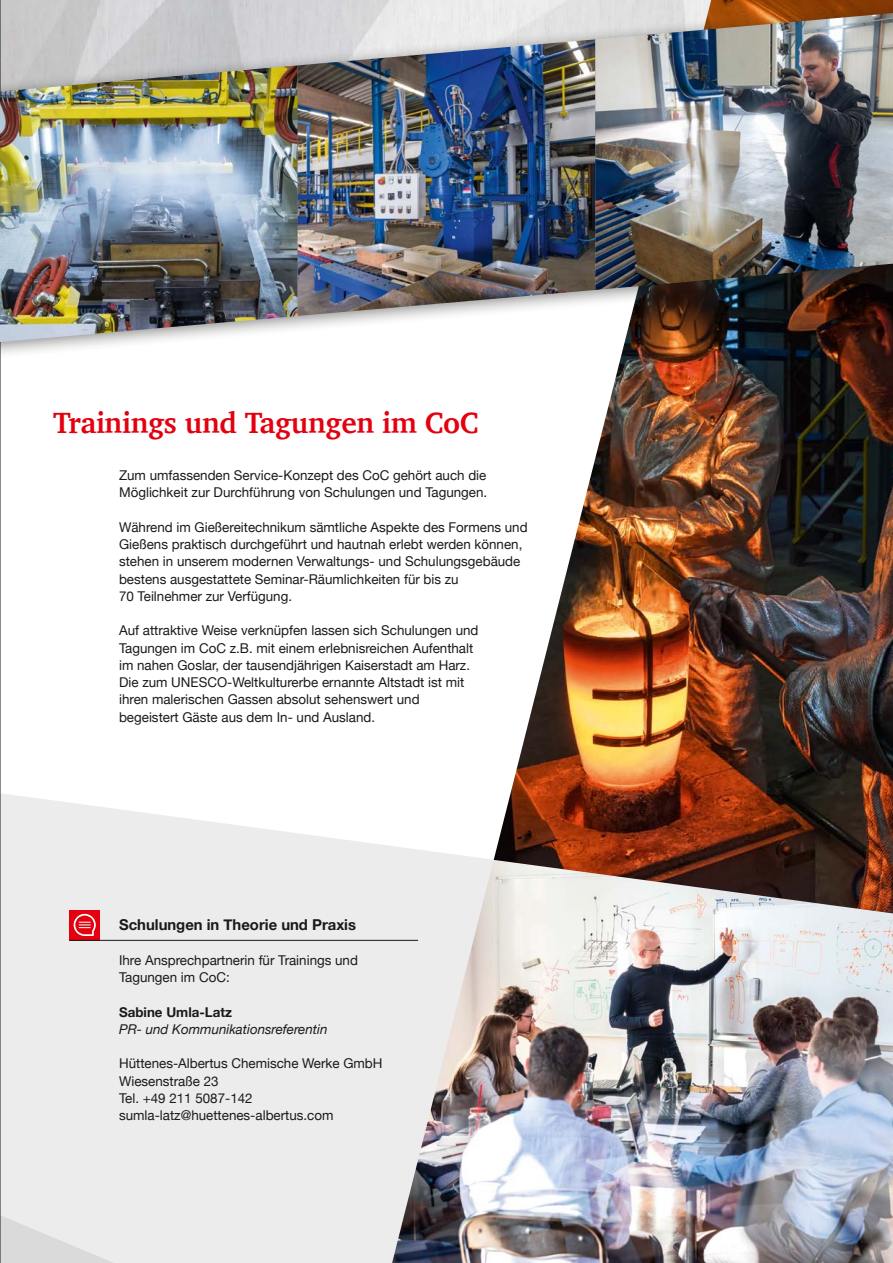
<style>
.page{position:relative;width:893px;height:1263px;background:#fff}
.page>*{position:absolute;margin:0;border:0;box-sizing:border-box;transform-origin:0 0}
.t1{font:700 30px "Charter";letter-spacing:-.01em;color:#e3000f}
.t2{font:700 15px "Helvetica Neue";color:#1a1a18}
.t3{font:13.5px/17.2px "Helvetica Neue";color:#1a1a18}
.t4{font:italic 13.5px "Helvetica Neue";color:#1a1a18}
.t5{font:700 13.5px "Helvetica Neue";color:#1a1a18}
</style>
<div class="page">
<svg style="left:1px;top:793px;width:493px;height:154px;fill:#ececed"></svg>
<div style="left:1px;top:947px;width:391px;height:316px;background:#ececed"></div>
<img style="left:494px;top:0;width:399px;height:860px">
<div style="left:69px;top:910px;width:31px;height:31px;background:#e3000f"></div>
<svg style="left:74px;top:914px;width:22px;height:22px"></svg>
<hr style="left:69px;top:940px;width:349px;height:1px;background:#1a1a18">
<img style="left:392px;top:860px;width:501px;height:403px">
<hr style="left:0;top:0;width:1px;height:1263px;background:#1a1a18">
<div style="left:0;top:1px;width:893px;height:437px;background:#1a1a18;opacity:.5"></div>
<img style="left:0;top:65px;width:298px;height:277px">
<img style="left:298px;top:39px;width:297px;height:277px">
<img style="left:595px;top:13px;width:298px;height:277px">
<h1 class="t1" style="left:53px;top:397px;width:427px">Trainings und Tagungen im CoC</h1>
<p class="t3" style="left:119px;top:467px;width:370px">Zum umfassenden Service-Konzept des CoC gehört auch die<br>Möglichkeit zur Durchführung von Schulungen und Tagungen.</p>
<p class="t3" style="left:119px;top:519px;width:410px">Während im Gießereitechnikum sämtliche Aspekte des Formens und Gießens praktisch durchgeführt und hautnah erlebt werden können, stehen in unserem modernen Verwaltungs- und Schulungsgebäude bestens ausgestattete Seminar-Räumlichkeiten für bis zu<br>70 Teilnehmer zur Verfügung.</p>
<p class="t3" style="left:119px;top:623px;width:361px">Auf attraktive Weise verknüpfen lassen sich Schulungen und Tagungen im CoC z.B. mit einem erlebnisreichen Aufenthalt im nahen Goslar, der tausendjährigen Kaiserstadt am Harz.<br>Die zum UNESCO-Weltkulturerbe ernannte Altstadt ist mit ihren malerischen Gassen absolut sehenswert und begeistert Gäste aus dem In- und Ausland.</p>
<p class="t2" style="left:119px;top:913px;width:239px">Schulungen in Theorie und Praxis</p>
<p class="t3" style="left:119px;top:952px;width:240px">Ihre Ansprechpartnerin für Trainings und<br>Tagungen im CoC:</p>
<p class="t5" style="left:119px;top:1001px;width:115px">Sabine Umla-Latz</p>
<p class="t4" style="left:119px;top:1019px;width:210px">PR- und Kommunikationsreferentin</p>
<p class="t3" style="left:119px;top:1056px;width:265px">Hüttenes-Albertus Chemische Werke GmbH<br>Wiesenstraße 23<br>Tel. +49 211 5087-142 sumla-latz@huettenes-albertus.com</p>
</div>
